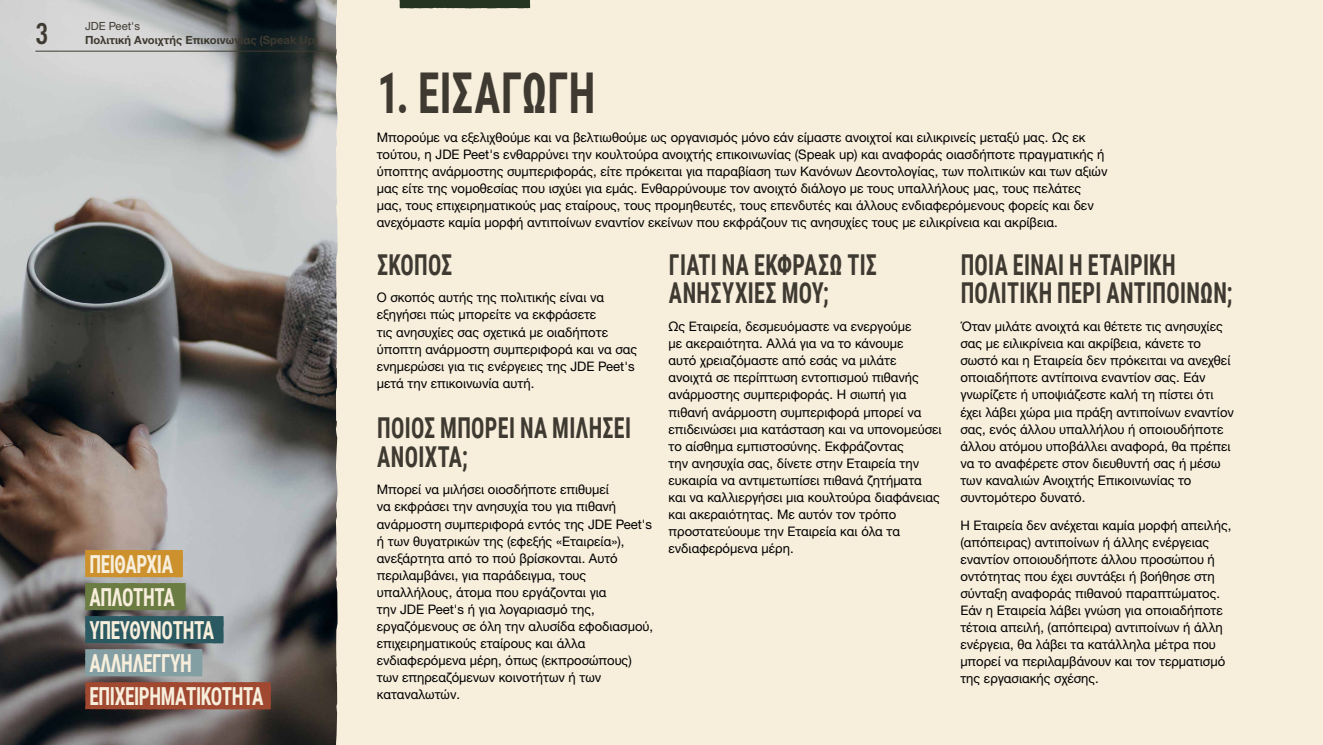
<style>
.page{position:relative;width:1323px;height:745px;background:#fff}
.page>*{position:absolute;margin:0;border:0;box-sizing:border-box;transform-origin:0 0}
.t1{font:700 56.25px "Roboto Condensed";letter-spacing:.01em;color:#3f3a31;scale:.77 1}
.t2{font:31.25px "Alt Got Pro No 3 Alt";color:#3f3a31}
.t3{font:700 28.75px/28.8px "Roboto Condensed";letter-spacing:.015em;color:#3f3a31;scale:.77 1}
.t4{font:700 24.88px/33px "Roboto Condensed";letter-spacing:-.02em;color:#f7eedc;scale:.77 1}
.t5{font:13.12px/17.1px "Helvetica Neue LTW1 G";color:#000}
.t6{font:700 11.25px "Helvetica Neue LTW1 G";color:#3f3a31}
.t7{font:11.25px "Helvetica Neue LTW1 G";color:#3f3a31}
</style>
<div class="page">
<div style="left:0;top:0;width:1323px;height:744px;background:#f7eedc"></div>
<img style="left:0;top:0;width:338px;height:744px">
<svg style="left:85px;top:549px;width:186px;height:160px;background:#8f8677"></svg>
<hr style="left:35px;top:51px;width:287px;height:1px;background:#3f3a31">
<svg style="left:399px;top:0;width:131px;height:8px"></svg>
<h2 class="t2" style="left:35px;top:17px;width:14px">3</h2>
<p class="t7" style="left:85px;top:19px;width:56px">JDE Peet's</p>
<p class="t6" style="left:85px;top:33px;width:235px">Πολιτική Ανοιχτής Επικοινωνίας (Speak Up)</p>
<h3 class="t4" style="left:89px;top:546px;width:112px">ΠΕΙΘΑΡΧΙΑ<br>ΑΠΛΟΤΗΤΑ</h3>
<h3 class="t4" style="left:89px;top:612px;width:164px">ΥΠΕΥΘΥΝΟΤΗΤΑ</h3>
<h3 class="t4" style="left:89px;top:645px;width:132px">ΑΛΛΗΛΕΓΓΥΗ</h3>
<h3 class="t4" style="left:89px;top:678px;width:228px">ΕΠΙΧΕΙΡΗΜΑΤΙΚΟΤΗΤΑ</h3>
<h1 class="t1" style="left:378px;top:54px;width:284px">1. ΕΙΣΑΓΩΓΉ</h1>
<p class="t5" style="left:377px;top:128px;width:732px">Μπορούμε να εξελιχθούμε και να βελτιωθούμε ως οργανισμός μόνο εάν είμαστε ανοιχτοί και ειλικρινείς μεταξύ μας. Ως εκ τούτου, η JDE Peet's ενθαρρύνει την κουλτούρα ανοιχτής επικοινωνίας (Speak up) και αναφοράς οιασδήποτε πραγματικής ή ύποπτης ανάρμοστης συμπεριφοράς, είτε πρόκειται για παραβίαση των Κανόνων Δεοντολογίας, των πολιτικών και των αξιών μας είτε της νομοθεσίας που ισχύει για εμάς. Ενθαρρύνουμε τον ανοιχτό διάλογο με τους υπαλλήλους μας, τους πελάτες μας, τους επιχειρηματικούς μας εταίρους, τους προμηθευτές, τους επενδυτές και άλλους ενδιαφερόμενους φορείς και δεν ανεχόμαστε καμία μορφή αντιποίνων εναντίον εκείνων που εκφράζουν τις ανησυχίες τους με ειλικρίνεια και ακρίβεια.</p>
<h3 class="t3" style="left:377px;top:249px;width:99px">ΣΚΟΠΌΣ</h3>
<p class="t5" style="left:377px;top:289px;width:262px">Ο σκοπός αυτής της πολιτικής είναι να εξηγήσει πώς μπορείτε να εκφράσετε<br>τις ανησυχίες σας σχετικά με οιαδήποτε ύποπτη ανάρμοστη συμπεριφορά και να σας ενημερώσει για τις ενέργειες της JDE Peet's μετά την επικοινωνία αυτή.</p>
<h3 class="t3" style="left:377px;top:412px;width:331px">ΠΟΙΟΣ ΜΠΟΡΕΊ ΝΑ ΜΙΛΉΣΕΙ<br>ΑΝΟΙΧΤΆ;</h3>
<p class="t5" style="left:377px;top:480px;width:278px">Μπορεί να μιλήσει οιοσδήποτε επιθυμεί<br>να εκφράσει την ανησυχία του για πιθανή ανάρμοστη συμπεριφορά εντός της JDE Peet's ή των θυγατρικών της (εφεξής «Εταιρεία»), ανεξάρτητα από το πού βρίσκονται. Αυτό περιλαμβάνει, για παράδειγμα, τους υπαλλήλους, άτομα που εργάζονται για<br>την JDE Peet's ή για λογαριασμό της, εργαζόμενους σε όλη την αλυσίδα εφοδιασμού, επιχειρηματικούς εταίρους και άλλα ενδιαφερόμενα μέρη, όπως (εκπροσώπους) των επηρεαζόμενων κοινοτήτων ή των καταναλωτών.</p>
<h3 class="t3" style="left:961px;top:249px;width:354px">ΠΟΙΑ ΕΊΝΑΙ Η ΕΤΑΙΡΙΚΉ<br>ΠΟΛΙΤΙΚΉ ΠΕΡΊ ΑΝΤΙΠΟΊΝΩΝ;</h3>
<p class="t5" style="left:960px;top:317px;width:275px">Όταν μιλάτε ανοιχτά και θέτετε τις ανησυχίες σας με ειλικρίνεια και ακρίβεια, κάνετε το σωστό και η Εταιρεία δεν πρόκειται να ανεχθεί οποιαδήποτε αντίποινα εναντίον σας. Εάν γνωρίζετε ή υποψιάζεστε καλή τη πίστει ότι έχει λάβει χώρα μια πράξη αντιποίνων εναντίον σας, ενός άλλου υπαλλήλου ή οποιουδήποτε άλλου ατόμου υποβάλλει αναφορά, θα πρέπει να το αναφέρετε στον διευθυντή σας ή μέσω των καναλιών Ανοιχτής Επικοινωνίας το συντομότερο δυνατό.</p>
<p class="t5" style="left:960px;top:516px;width:273px">Η Εταιρεία δεν ανέχεται καμία μορφή απειλής, (απόπειρας) αντιποίνων ή άλλης ενέργειας εναντίον οποιουδήποτε άλλου προσώπου ή οντότητας που έχει συντάξει ή βοήθησε στη σύνταξη αναφοράς πιθανού παραπτώματος.<br>Εάν η Εταιρεία λάβει γνώση για οποιαδήποτε τέτοια απειλή, (απόπειρα) αντιποίνων ή άλλη ενέργεια, θα λάβει τα κατάλληλα μέτρα που μπορεί να περιλαμβάνουν και τον τερματισμό της εργασιακής σχέσης.</p>
<h3 class="t3" style="left:669px;top:249px;width:272px">ΓΙΑΤΊ ΝΑ ΕΚΦΡΆΣΩ ΤΙΣ<br>ΑΝΗΣΥΧΊΕΣ ΜΟΥ;</h3>
<p class="t5" style="left:668px;top:317px;width:274px">Ως Εταιρεία, δεσμευόμαστε να ενεργούμε<br>με ακεραιότητα. Αλλά για να το κάνουμε<br>αυτό χρειαζόμαστε από εσάς να μιλάτε ανοιχτά σε περίπτωση εντοπισμού πιθανής ανάρμοστης συμπεριφοράς. Η σιωπή για πιθανή ανάρμοστη συμπεριφορά μπορεί να επιδεινώσει μια κατάσταση και να υπονομεύσει το αίσθημα εμπιστοσύνης. Εκφράζοντας<br>την ανησυχία σας, δίνετε στην Εταιρεία την ευκαιρία να αντιμετωπίσει πιθανά ζητήματα και να καλλιεργήσει μια κουλτούρα διαφάνειας και ακεραιότητας. Με αυτόν τον τρόπο προστατεύουμε την Εταιρεία και όλα τα ενδιαφερόμενα μέρη.</p>
</div>
